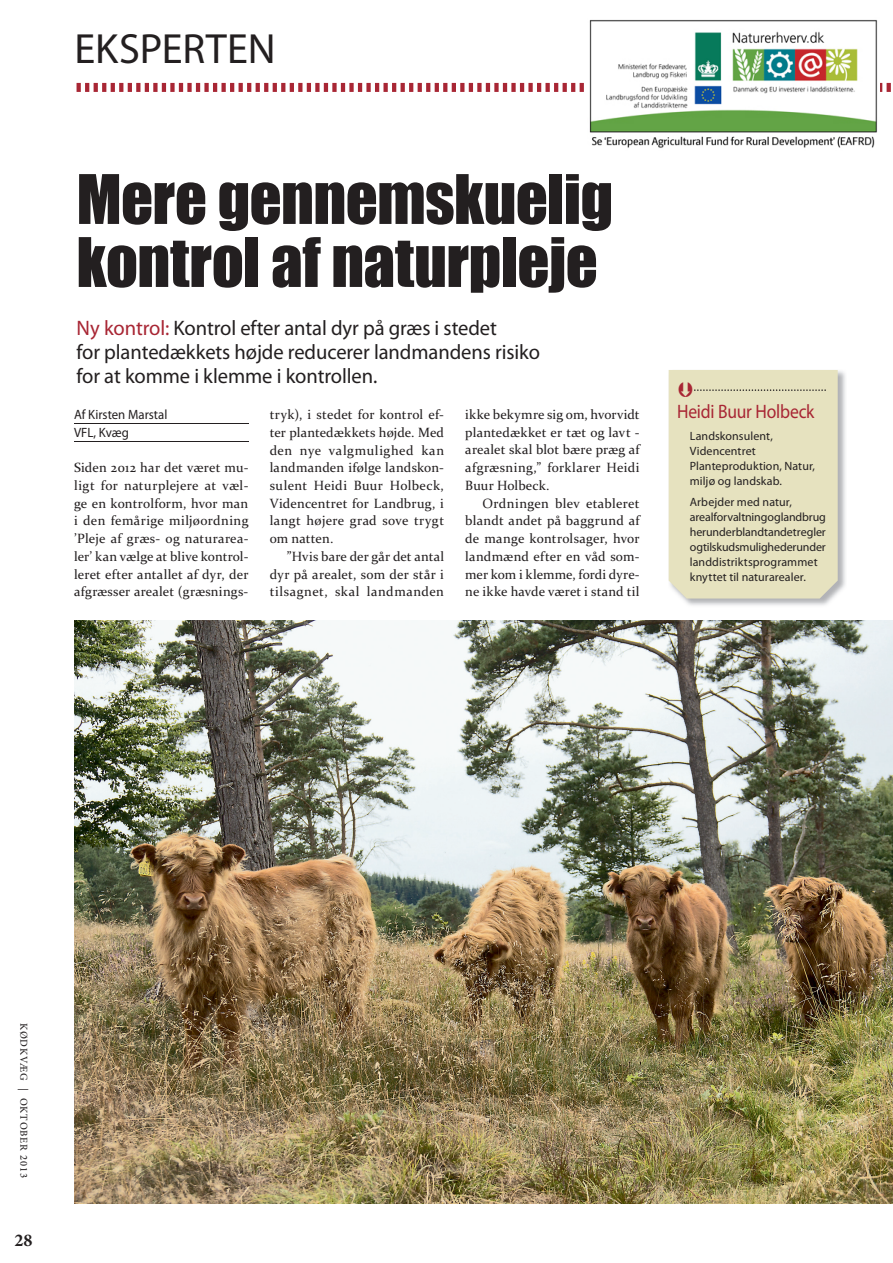
<style>
.page{position:relative;width:893px;height:1263px;background:#fff}
.page>*{position:absolute;margin:0;border:0;box-sizing:border-box;transform-origin:0 0}
.t1{font:63px/63px "Impact";letter-spacing:-.01em;color:#231f20}
.t2{font:42.3px "Myriad Pro";letter-spacing:-.005em;color:#231f20}
.t3{font:21px/24px "Myriad Pro";letter-spacing:-.005em;color:#231f20}
.t4{font:19.5px "Myriad Pro";letter-spacing:-.015em;color:#a82634;scale:.9 1}
.t5{font:700 18px "Minion Pro";color:#231f20}
.t6{font:13.5px/17.7px "Constantia";letter-spacing:.02em;color:#231f20;text-align:justify}
.t7{font:13.5px/17.7px "Myriad Pro";color:#231f20;scale:.95 1}
.t8{font:12px/15px "Myriad Pro";letter-spacing:.005em;color:#231f20}
.t9{font:500 10.5px "Minion Pro";letter-spacing:.08em;color:#231f20}
.s1{color:#a82634}
</style>
<div class="page">
<hr style="left:74px;top:423px;width:174px;height:1px;background:#231f20">
<hr style="left:74px;top:441px;width:174px;height:1px;background:#231f20">
<img style="left:74px;top:621px;width:819px;height:582px">
<img style="left:668px;top:370px;width:178px;height:236px">
<svg style="left:77px;top:83px;width:814px;height:9px"></svg>
<img style="left:587px;top:19px;width:292px;height:129px">
<div style="left:669px;top:370px;width:169px;height:228px;background:#e6e2bf"></div>
<h2 class="t2" style="left:75px;top:33px;width:203px">EKSPERTEN</h2>
<h1 class="t1" style="left:77px;top:173px;width:538px">Mere gennemskuelig kontrol af naturpleje</h1>
<h3 class="t3" style="left:77px;top:317px;width:465px"><span class="s1">Ny kontrol:</span> Kontrol efter antal dyr på græs i stedet<br>for plantedækkets højde reducerer landmandens risiko for at komme i klemme i kontrollen.</h3>
<p class="t7" style="left:74px;top:407px;width:100px">Af Kirsten Marstal<br>VFL, Kvæg</p>
<p class="t6" style="left:74px;top:460px;width:176px">Siden 2012 har det været mu&shy;ligt for naturplejere at væl&shy;ge en kontrolform, hvor man i den femårige miljøordning ’Pleje af græs- og naturarea&shy;ler’ kan vælge at blive kontrol&shy;leret efter antallet af dyr, der afgræsser arealet (græsnings-</p>
<p class="t6" style="left:270px;top:407px;width:176px">tryk), i stedet for kontrol ef&shy;ter plantedækkets højde. Med den nye valgmulighed kan landmanden ifølge landskon&shy;sulent Heidi Buur Holbeck, Videncentret for Landbrug, i langt højere grad sove trygt om natten.</p>
<p class="t6" style="left:270px;top:549px;width:176px;text-indent:17px">”Hvis bare der går det antal dyr på arealet, som der står i tilsagnet, skal landmanden</p>
<p class="t6" style="left:465px;top:407px;width:176px">ikke bekymre sig om, hvorvidt plantedækket er tæt og lavt - arealet skal blot bære præg af afgræsning,” forklarer Heidi Buur Holbeck.</p>
<p class="t6" style="left:465px;top:495px;width:176px;text-indent:17px">Ordningen blev etableret blandt andet på baggrund af de mange kontrolsager, hvor landmænd efter en våd som&shy;mer kom i klemme, fordi dyre&shy;ne ikke havde været i stand til</p>
<h3 class="t4" style="left:677px;top:404px;width:154px">Heidi Buur Holbeck</h3>
<p class="t8" style="left:690px;top:429px;width:127px">Landskonsulent,<br>Videncentret<br>Planteproduktion, Natur, miljø og landskab.</p>
<p class="t8" style="left:690px;top:495px;width:138px">Arbejder med natur, arealforvaltning og landbrug herunder blandt andet regler og tilskudsmuligheder under landdistriktsprogrammet knyttet til naturarealer.</p>
<p class="t9" style="left:30px;top:1023px;width:156px;rotate:90deg">KØDKVÆG | OKTOBER 2013</p>
<h3 class="t5" style="left:14px;top:1229px;width:20px">28</h3>
</div>
